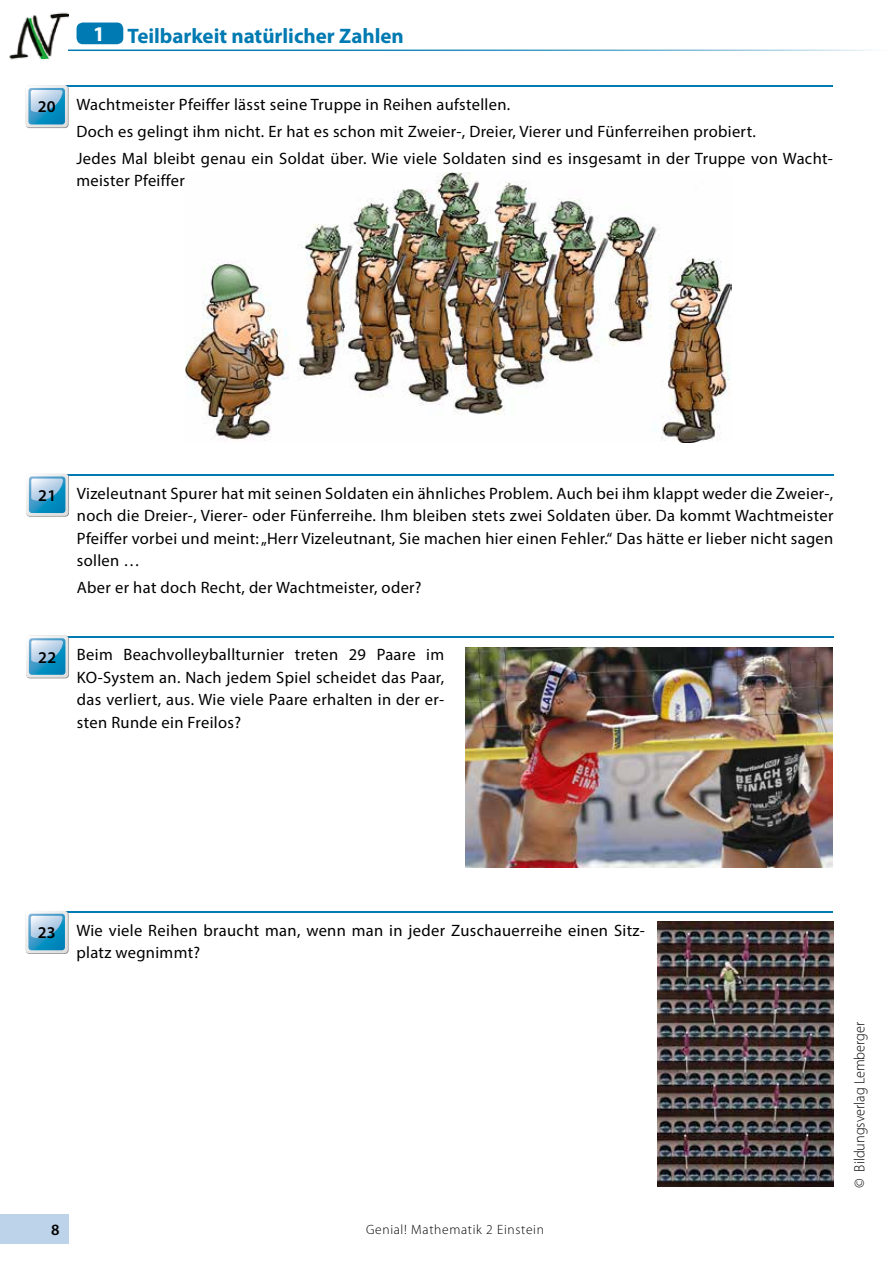
<style>
.page{position:relative;width:893px;height:1263px;background:#fff}
.page>*{position:absolute;margin:0;border:0;box-sizing:border-box;transform-origin:0 0}
.t1{font:700 21px "Myriad Pro";color:#007ab2}
.t2{font:16.5px/22.5px "Myriad Pro";letter-spacing:.02em;color:#000}
.t3{font:600 16.5px "Myriad Pro";letter-spacing:.02em;color:#000}
.t4{font:600 15.75px "Myriad Pro";color:#000}
.t5{font:300 15px "Myriad Pro";color:#000;scale:.95 1}
.t6{font:300 13.5px "Myriad Pro";letter-spacing:.05em;color:#000}
.s1{color:#fff}
</style>
<div class="page">
<div style="left:0;top:1214px;width:68px;height:30px;background:#bdd3e9"></div>
<div style="left:77px;top:23px;width:46px;height:21px;background:#007ab2;border-radius:6px"></div>
<img style="left:9px;top:12px;width:59px;height:48px">
<hr style="left:68px;top:50px;width:825px;height:1px;background:#007ab2">
<hr style="left:28px;top:86px;width:805px;height:1px;background:#007ab2">
<div style="left:26px;top:85px;width:43px;height:43px;background:#b4b4b4;border-radius:4px"></div>
<svg style="left:26px;top:85px;width:42px;height:42px;background:#83bdd8"></svg>
<hr style="left:29px;top:474px;width:804px;height:1px;background:#007ab2">
<div style="left:26px;top:474px;width:43px;height:43px;background:#afafaf;border-radius:4px"></div>
<svg style="left:26px;top:474px;width:42px;height:42px;background:#84bdd9"></svg>
<hr style="left:29px;top:636px;width:804px;height:1px;background:#007ab2">
<div style="left:26px;top:636px;width:43px;height:42px;background:#a6a6a6;border-radius:4px"></div>
<svg style="left:26px;top:635px;width:42px;height:43px;background:#86bed9"></svg>
<hr style="left:28px;top:911px;width:805px;height:2px;background:#007ab2">
<svg style="left:26px;top:911px;width:43px;height:43px"></svg>
<svg style="left:26px;top:911px;width:42px;height:42px;background:#83bdd8"></svg>
<img style="left:465px;top:648px;width:368px;height:220px">
<img style="left:657px;top:922px;width:176px;height:264px">
<img style="left:185px;top:172px;width:546px;height:270px">
<p class="t1" style="left:93px;top:22px;width:312px"><span class="s1">1</span> Teilbarkeit natürlicher Zahlen</p>
<p class="t3" style="left:38px;top:96px;width:20px">20</p>
<p class="t2" style="left:76px;top:91px;width:758px;line-height:26.7px">Wachtmeister Pfeiffer lässt seine Truppe in Reihen aufstellen.<br>Doch es gelingt ihm nicht. Er hat es schon mit Zweier-, Dreier, Vierer und Fünferreihen probiert.<br>Jedes Mal bleibt genau ein Soldat über. Wie viele Soldaten sind es insgesamt in der Truppe von Wacht-</p>
<p class="t2" style="left:76px;top:169px;width:117px">meister Pfeiffer?</p>
<p class="t3" style="left:38px;top:485px;width:20px">21</p>
<p class="t3" style="left:38px;top:647px;width:20px">22</p>
<p class="t2" style="left:77px;top:481px;width:758px;text-align:justify">Vizeleutnant Spurer hat mit seinen Soldaten ein ähnliches Problem. Auch bei ihm klappt weder die Zweier-, noch die Dreier-, Vierer- oder Fünferreihe. Ihm bleiben stets zwei Soldaten über. Da kommt Wachtmeister Pfeiffer vorbei und meint: „Herr Vizeleutnant, Sie machen hier einen Fehler.“ Das hätte er lieber nicht sagen sollen …</p>
<p class="t2" style="left:77px;top:576px;width:346px">Aber er hat doch Recht, der Wachtmeister, oder?</p>
<p class="t2" style="left:77px;top:643px;width:369px;text-align:justify">Beim Beachvolleyballturnier treten 29 Paare im KO-System an. Nach jedem Spiel scheidet das Paar, das verliert, aus. Wie viele Paare erhalten in der er&shy;sten Runde ein Freilos?</p>
<p class="t3" style="left:38px;top:922px;width:20px">23</p>
<p class="t2" style="left:76px;top:919px;width:570px">Wie viele Reihen braucht man, wenn man in jeder Zuschauerreihe einen Sitz&shy;platz wegnimmt?</p>
<p class="t4" style="left:51px;top:1219px;width:10px">8</p>
<p class="t6" style="left:366px;top:1221px;width:179px">Genial! Mathematik 2 Einstein</p>
<p class="t5" style="left:850px;top:1187px;width:176px;rotate:-90deg">© Bildungsverlag Lemberger</p>
</div>
